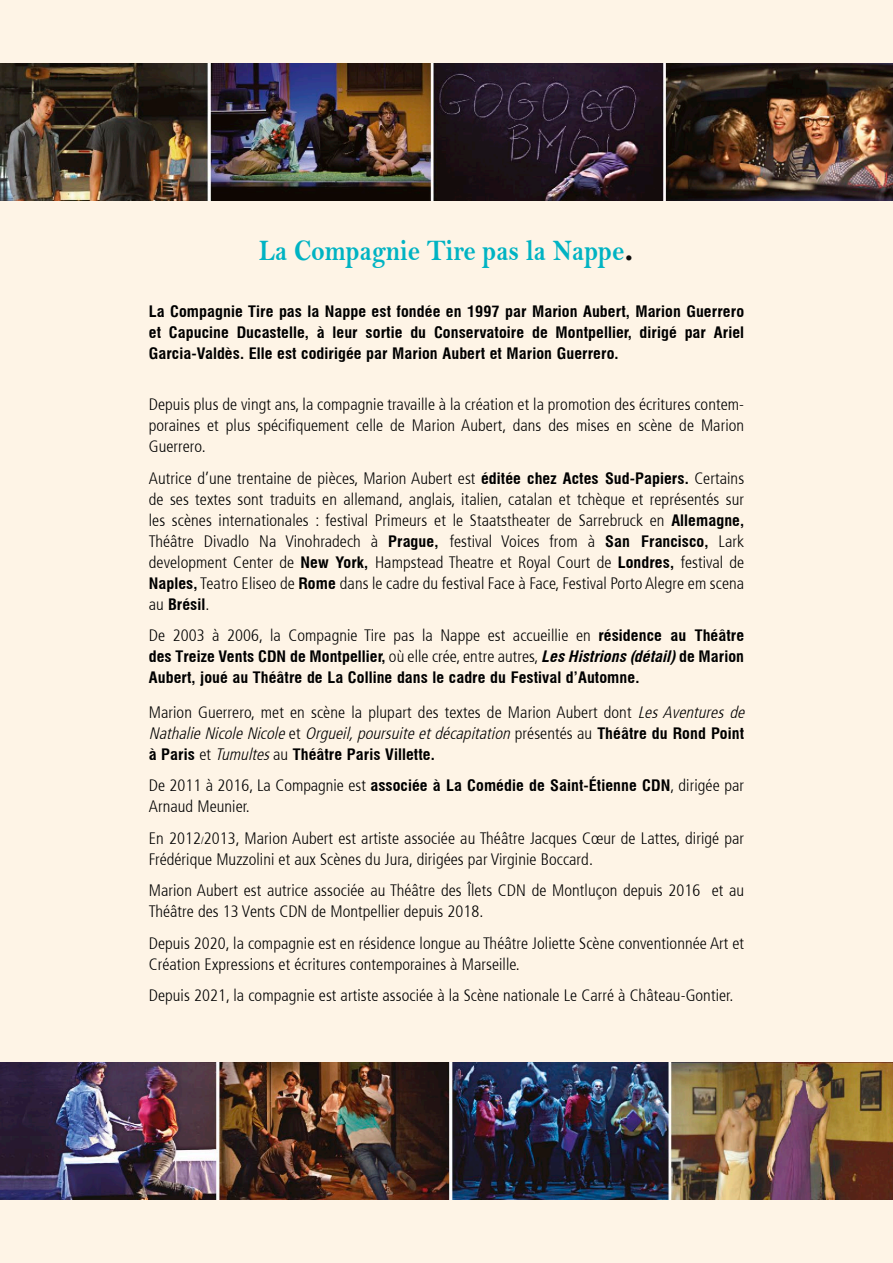
<style>
.page{position:relative;width:893px;height:1263px;background:#fef4e6}
.page>*{position:absolute;margin:0;border:0;box-sizing:border-box;transform-origin:0 0}
.t1{font:30px "Bell MT Bold";color:#00b3c3;scale:.85 1}
.t2{font:300 condensed 16.5px/21px "Frutiger 47";letter-spacing:.005em;color:#000}
.t3{font:italic 300 condensed 16.5px "Frutiger 47";color:#000}
.t4{font:700 condensed 15.45px "Milford";letter-spacing:.005em;color:#000;scale:1.05 1}
.s1{font-family:"Fontin Sans";font-weight:700;font-size:34.5px;color:#0f0d0d}
.s2{font-family:"Milford";font-weight:700;font-size:15.45px}
.s3{font-family:"Frutiger 47";font-weight:300;font-size:16.5px}
.s4{font-style:italic}
.s5{font-style:normal}
.s6{font-family:"Milford";font-weight:700;font-style:normal;font-size:15.45px}
.s7{font-family:"Frutiger 47";font-weight:300;font-style:italic;font-size:16.5px}
.s8{font-size:10.5px}
</style>
<div class="page">
<img style="left:0;top:64px;width:893px;height:137px">
<img style="left:0;top:1062px;width:893px;height:137px">
<p class="t1" style="left:259px;top:233px;width:442px">La Compagnie Tire pas la Nappe<span class="s1">.</span></p>
<p class="t4" style="left:149px;top:302px;width:568px">La Compagnie Tire pas la Nappe est fondée en 1997 par Marion Aubert, Marion Guerrero</p>
<p class="t4" style="left:149px;top:323px;width:568px">et Capucine Ducastelle, à leur sortie du Conservatoire de Montpellier, dirigé par Ariel</p>
<p class="t4" style="left:149px;top:344px;width:449px">Garcia-Valdès. Elle est codirigée par Marion Aubert et Marion Guerrero.</p>
<p class="t2" style="left:149px;top:394px;width:597px">Depuis plus de vingt ans, la compagnie travaille à la création et la promotion des écritures contem-</p>
<p class="t2" style="left:149px;top:415px;width:597px">poraines et plus spécifiquement celle de Marion Aubert, dans des mises en scène de Marion</p>
<p class="t2" style="left:149px;top:436px;width:58px">Guerrero.</p>
<p class="t2" style="left:149px;top:467px;width:597px">Autrice d’une trentaine de pièces, Marion Aubert est <span class="s2">éditée chez Actes Sud-Papiers.</span> Certains</p>
<p class="t2" style="left:149px;top:488px;width:597px">de ses textes sont traduits en allemand, anglais, italien, catalan et tchèque et représentés sur</p>
<p class="t2" style="left:149px;top:509px;width:597px">les scènes internationales : festival Primeurs et le Staatstheater de Sarrebruck en <span class="s2">Allemagne,</span></p>
<p class="t2" style="left:149px;top:530px;width:597px">Théâtre Divadlo Na Vinohradech à <span class="s2">Prague,</span> festival Voices from à <span class="s2">San Francisco,</span> Lark</p>
<p class="t2" style="left:149px;top:551px;width:597px">development Center de <span class="s2">New York,</span> Hampstead Theatre et Royal Court de <span class="s2">Londres,</span> festival de</p>
<p class="t2" style="left:149px;top:572px;width:597px"><span class="s2">Naples,</span> Teatro Eliseo de <span class="s2">Rome</span> dans le cadre du festival Face à Face, Festival Porto Alegre em scena</p>
<p class="t4" style="left:149px;top:594px;width:59px"><span class="s3">au</span> Brésil<span class="s3">.</span></p>
<p class="t2" style="left:149px;top:625px;width:597px">De 2003 à 2006, la Compagnie Tire pas la Nappe est accueillie en <span class="s2">résidence au Théâtre</span></p>
<p class="t4" style="left:149px;top:647px;width:568px">des Treize Vents CDN de Montpellier, <span class="s3">où elle crée, entre autres,</span> <span class="s4">LesHistrions(détail)</span>de Marion</p>
<p class="t4" style="left:149px;top:668px;width:469px">Aubert, joué au Théâtre de La Colline dans le cadre du Festival d’Automne.</p>
<p class="t2" style="left:149px;top:701px;width:601px">Marion Guerrero, met en scène la plupart des textes de Marion Aubert dont <span class="s4">LesAventures de</span></p>
<p class="t3" style="left:149px;top:723px;width:597px">NathalieNicoleNicole<span class="s5">e t</span> Orgueil,poursuiteetdécapitation <span class="s5">p r é s e n t é s a u</span> <span class="s6">T h é â t r e d u R o n d P o i n t</span></p>
<p class="t4" style="left:149px;top:744px;width:274px">à Paris <span class="s3">et</span> <span class="s7">Tumultes</span><span class="s3">au</span> Théâtre Paris Villette.</p>
<p class="t2" style="left:149px;top:775px;width:597px">De 2011 à 2016, La Compagnie est <span class="s2">associée à La Comédie de Saint-Étienne CDN</span>, dirigée par</p>
<p class="t2" style="left:149px;top:796px;width:103px">Arnaud Meunier.</p>
<p class="t2" style="left:149px;top:827px;width:597px">En 2012<span class="s8">/</span>2013, Marion Aubert est artiste associée au Théâtre Jacques Cœur de Lattes, dirigé par<br>Frédérique Muzzolini et aux Scènes du Jura, dirigées par Virginie Boccard.</p>
<p class="t2" style="left:149px;top:880px;width:597px">Marion Aubert est autrice associée au Théâtre des Îlets CDN de Montluçon depuis 2016 et au<br>Théâtre des 13 Vents CDN de Montpellier depuis 2018.</p>
<p class="t2" style="left:149px;top:932px;width:597px">Depuis 2020, la compagnie est en résidence longue au Théâtre Joliette Scène conventionnée Art et<br>Création Expressions et écritures contemporaines à Marseille.</p>
<p class="t2" style="left:149px;top:985px;width:586px">Depuis 2021, la compagnie est artiste associée à la Scène nationale Le Carré à Château-Gontier.</p>
</div>
